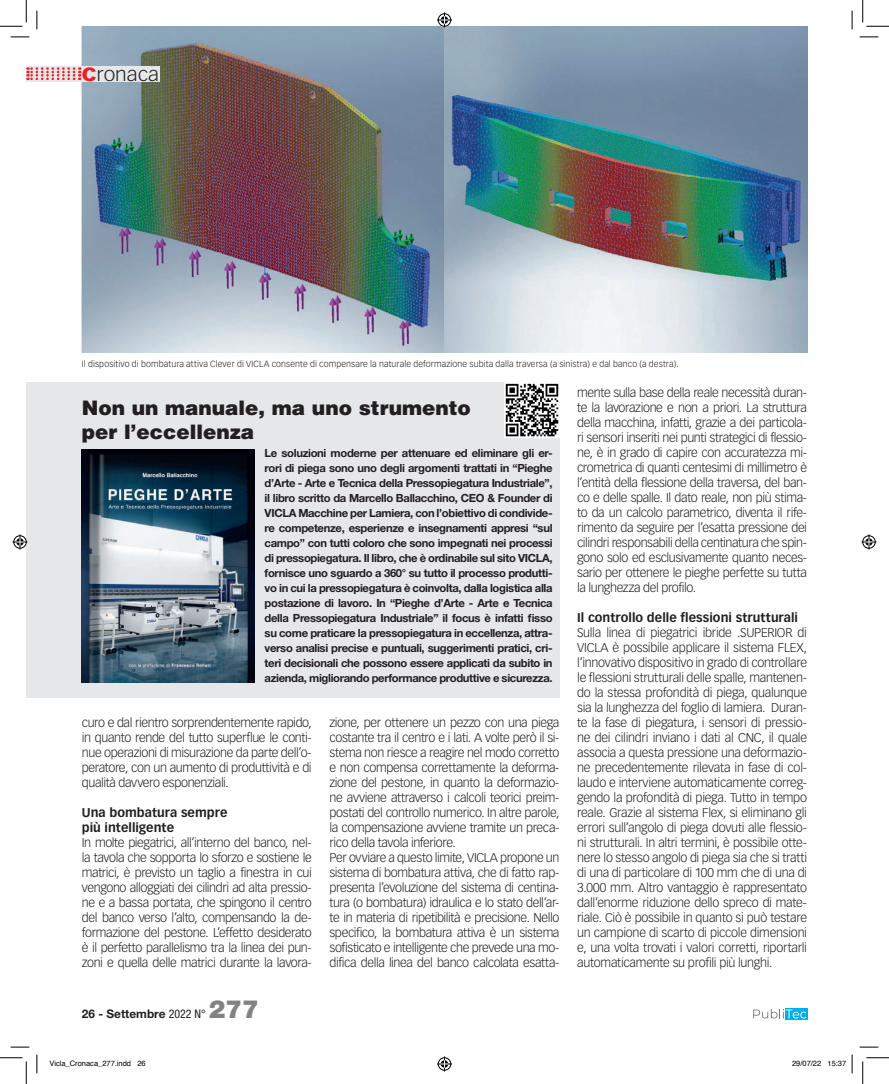
<style>
.page{position:relative;width:889px;height:1084px;background:#fff}
.page>*{position:absolute;margin:0;border:0;box-sizing:border-box;transform-origin:0 0}
.t1{font:900 20px/24px "Helvetica";color:#231f20}
.t2{font:300 18.75px "Vectora LH";color:#231f20;scale:1.11 1}
.t3{font:300 12.5px/15px "Vectora LH";letter-spacing:-.03em;color:#231f20;text-align:justify}
.t4{font:700 12.5px/15px "Vectora LH";letter-spacing:.005em;color:#231f20}
.t5{font:700 11.88px "Helvetica Neue";color:#231f20}
.t6{font:700 11.25px/15px "Helvetica Neue";letter-spacing:-.03em;color:#231f20;text-align:justify}
.t7{font:300 8.75px "Vectora LH";letter-spacing:.015em;color:#231f20}
.t8{font:7.5px "Helvetica";color:#000}
.s1{font-weight:900;color:#ee1d23}
.s2{font-weight:400;font-stretch:condensed}
.s3{font-weight:900;font-size:25px;color:#808285}
</style>
<div class="page">
<svg style="left:785px;top:1008px;width:22px;height:11px"></svg>
<svg style="left:753px;top:1009px;width:53px;height:9px"></svg>
<img style="left:81px;top:26px;width:726px;height:326px">
<div style="left:26px;top:382px;width:533px;height:315px;background:#e6e7e9"></div>
<img style="left:82px;top:449px;width:172px;height:233px">
<div style="left:26px;top:66px;width:134px;height:16px;background:#e6e7e9"></div>
<svg style="left:28px;top:67px;width:52px;height:13px"></svg>
<img style="left:504px;top:382px;width:55px;height:55px">
<svg style="left:11px;top:36px;width:18px;height:2px"></svg>
<svg style="left:859px;top:36px;width:19px;height:2px"></svg>
<svg style="left:11px;top:1046px;width:18px;height:2px"></svg>
<svg style="left:859px;top:1046px;width:19px;height:2px"></svg>
<svg style="left:36px;top:11px;width:2px;height:18px"></svg>
<svg style="left:36px;top:1054px;width:2px;height:19px"></svg>
<svg style="left:851px;top:11px;width:2px;height:18px"></svg>
<svg style="left:0;top:0;width:27px;height:27px"></svg>
<svg style="left:0;top:1057px;width:27px;height:27px"></svg>
<svg style="left:862px;top:0;width:27px;height:27px"></svg>
<svg style="left:862px;top:1057px;width:27px;height:27px"></svg>
<svg style="left:437px;top:13px;width:15px;height:15px"></svg>
<svg style="left:437px;top:1056px;width:15px;height:15px"></svg>
<svg style="left:13px;top:534px;width:15px;height:15px"></svg>
<svg style="left:861px;top:534px;width:15px;height:15px"></svg>
<svg style="left:851px;top:1054px;width:2px;height:19px"></svg>
<h2 class="t2" style="left:82px;top:63px;width:71px"><span class="s1">C</span>ronaca</h2>
<p class="t7" style="left:82px;top:359px;width:598px">Il dispositivo di bombatura attiva Clever di VICLA consente di compensare la naturale deformazione subita dalla traversa (a sinistra) e dal banco (a destra).</p>
<h1 class="t1" style="left:82px;top:396px;width:390px">Non un manuale, ma uno strumento per l’eccellenza</h1>
<p class="t6" style="left:265px;top:445px;width:289px">Le soluzioni moderne per attenuare ed eliminare gli er&shy;rori di piega sono uno degli argomenti trattati in “Pieghe d’Arte - Arte e Tecnica della Pressopiegatura Industriale”, il libro scritto da Marcello Ballacchino, CEO &amp; Founder di VICLA Macchine per Lamiera, con l’obiettivo di condivide&shy;re competenze, esperienze e insegnamenti appresi “sul campo” con tutti coloro che sono impegnati nei processi di pressopiegatura. Il libro, che è ordinabile sul sito VICLA, fornisce uno sguardo a 360° su tutto il processo produtti&shy;vo in cui la pressopiegatura è coinvolta, dalla logistica alla postazione di lavoro. In “Pieghe d’Arte - Arte e Tecnica della Pressopiegatura Industriale” il focus è infatti fisso su come praticare la pressopiegatura in eccellenza, attra&shy;verso analisi precise e puntuali, suggerimenti pratici, cri&shy;teri decisionali che possono essere applicati da subito in azienda, migliorando performance produttive e sicurezza.</p>
<p class="t3" style="left:82px;top:715px;width:231px">curo e dal rientro sorprendentemente rapido, in quanto rende del tutto superflue le conti&shy;nue operazioni di misurazione da parte dell’o&shy;peratore, con un aumento di produttività e di qualità davvero esponenziali.</p>
<p class="t4" style="left:82px;top:805px;width:147px">Una bombatura sempre più intelligente</p>
<p class="t3" style="left:82px;top:835px;width:231px">In molte piegatrici, all’interno del banco, nel&shy;la tavola che sopporta lo sforzo e sostiene le matrici, è previsto un taglio a finestra in cui vengono alloggiati dei cilindri ad alta pressio&shy;ne e a bassa portata, che spingono il centro del banco verso l’alto, compensando la de&shy;formazione del pestone. L’effetto desiderato è il perfetto parallelismo tra la linea dei pun&shy;zoni e quella delle matrici durante la lavora-</p>
<p class="t5" style="left:82px;top:1007px;width:178px">26 - Settembre <span class="s2">2022 N°</span> <span class="s3">277</span></p>
<p class="t3" style="left:329px;top:715px;width:231px;text-align:left">zione, per ottenere un pezzo con una piega costante tra il centro e i lati. A volte però il si&shy;stema non riesce a reagire nel modo corretto e non compensa correttamente la deforma&shy;zione del pestone, in quanto la deformazio&shy;ne avviene attraverso i calcoli teorici preim&shy;postati del controllo numerico. In altre parole, la compensazione avviene tramite un preca&shy;rico della tavola inferiore.<br>Per ovviare a questo limite, VICLA propone un sistema di bombatura attiva, che di fatto rap&shy;presenta l’evoluzione del sistema di centina&shy;tura (o bombatura) idraulica e lo stato dell’ar&shy;te in materia di ripetibilità e precisione. Nello specifico, la bombatura attiva è un sistema sofisticato e intelligente che prevede una mo&shy;difica della linea del banco calcolata esatta-</p>
<p class="t3" style="left:577px;top:385px;width:231px">mente sulla base della reale necessità duran&shy;te la lavorazione e non a priori. La struttura della macchina, infatti, grazie a dei particola&shy;ri sensori inseriti nei punti strategici di flessio&shy;ne, è in grado di capire con accuratezza mi&shy;crometrica di quanti centesimi di millimetro è l’entità della flessione della traversa, del ban&shy;co e delle spalle. Il dato reale, non più stima&shy;to da un calcolo parametrico, diventa il rife&shy;rimento da seguire per l’esatta pressione dei cilindri responsabili della centinatura che spin&shy;gono solo ed esclusivamente quanto neces&shy;sario per ottenere le pieghe perfette su tutta la lunghezza del profilo.</p>
<p class="t4" style="left:577px;top:610px;width:222px">Il controllo delle flessioni strutturali</p>
<p class="t3" style="left:577px;top:625px;width:231px">Sulla linea di piegatrici ibride .SUPERIOR di VICLA è possibile applicare il sistema FLEX, l’innovativo dispositivo in grado di controllare le flessioni strutturali delle spalle, mantenen&shy;do la stessa profondità di piega, qualunque sia la lunghezza del foglio di lamiera. Duran&shy;te la fase di piegatura, i sensori di pressio&shy;ne dei cilindri inviano i dati al CNC, il quale associa a questa pressione una deformazio&shy;ne precedentemente rilevata in fase di col&shy;laudo e interviene automaticamente correg&shy;gendo la profondità di piega. Tutto in tempo reale. Grazie al sistema Flex, si eliminano gli errori sull’angolo di piega dovuti alle flessio&shy;ni strutturali. In altri termini, è possibile otte&shy;nere lo stesso angolo di piega sia che si tratti di una di particolare di 100 mm che di una di 3.000 mm. Altro vantaggio è rappresentato dall’enorme riduzione dello spreco di mate&shy;riale. Ciò è possibile in quanto si può testare un campione di scarto di piccole dimensioni e, una volta trovati i valori corretti, riportarli automaticamente su profili più lunghi.</p>
<p class="t8" style="left:49px;top:1057px;width:98px">Vicla_Cronaca_277.indd 26</p>
<p class="t8" style="left:792px;top:1057px;width:56px">29/07/22 15:37</p>
</div>
